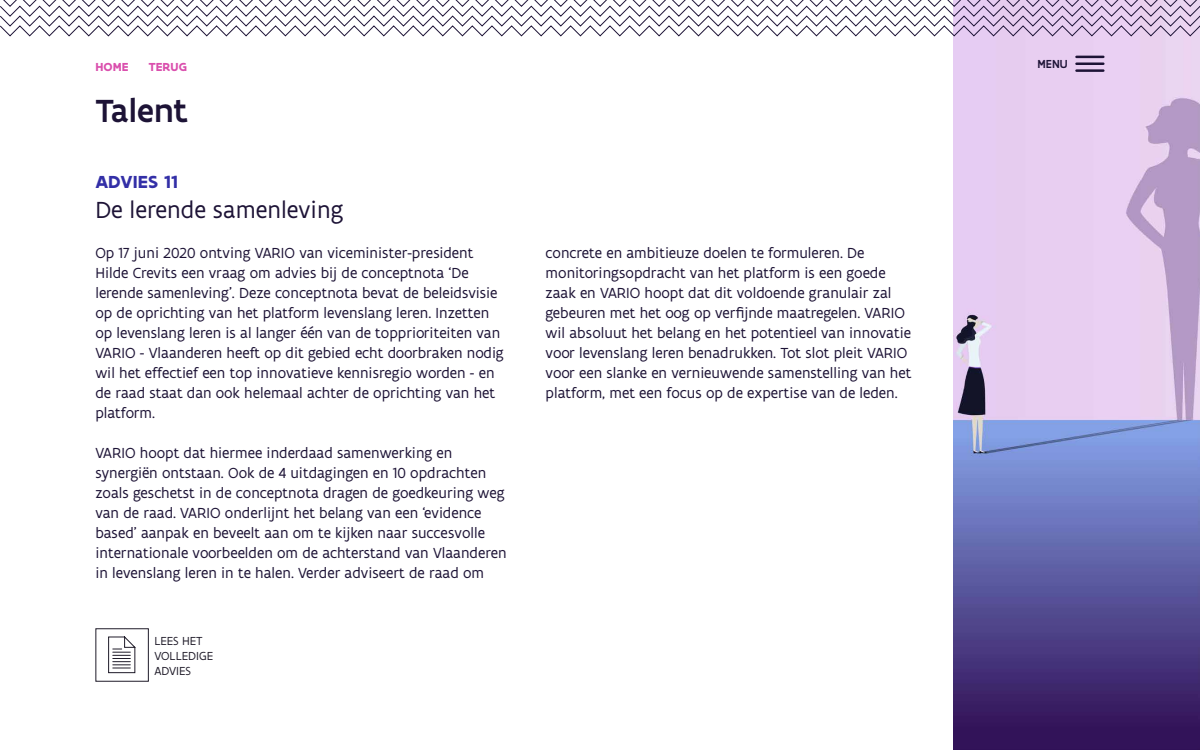
<style>
.page{position:relative;width:1200px;height:750px;background:#fff}
.page>*{position:absolute;margin:0;border:0;box-sizing:border-box;transform-origin:0 0}
.t1{font:500 34.38px "Flanders Art Sans";color:#1d1336}
.t2{font:25px "Flanders Art Sans";color:#1d1336}
.t3{font:700 18.75px "Flanders Art Sans";color:#332fa7}
.t4{font:15.62px/20px "Flanders Art Sans";color:#1d1336}
.t5{font:12.5px/15px "Flanders Art Sans";color:#1f1b29}
.t6{font:700 12.5px "Flanders Art Sans";letter-spacing:.005em;color:#da4fad}
.t7{font:500 12.5px "Flanders Art Sans";color:#1d1336}
</style>
<div class="page">
<img style="left:954px;top:36px;width:246px;height:714px">
<svg style="left:0;top:0;width:1200px;height:36px"></svg>
<div style="left:95px;top:628px;width:54px;height:54px;border:1px solid #1f1b29"></div>
<svg style="left:108px;top:636px;width:28px;height:38px"></svg>
<hr style="left:1076px;top:56px;width:27px;height:2px;background:#1d1336">
<hr style="left:1076px;top:62px;width:27px;height:3px;background:#1d1336">
<hr style="left:1076px;top:69px;width:27px;height:3px;background:#1d1336">
<p class="t6" style="left:95px;top:59px;width:35px">HOME</p>
<p class="t6" style="left:149px;top:59px;width:40px">TERUG</p>
<p class="t7" style="left:1038px;top:56px;width:32px">MENU</p>
<h1 class="t1" style="left:95px;top:90px;width:94px">Talent</h1>
<p class="t3" style="left:95px;top:170px;width:84px">ADVIES 11</p>
<h2 class="t2" style="left:95px;top:194px;width:250px">De lerende samenleving</h2>
<p class="t4" style="left:95px;top:242px;width:410px">Op 17 juni 2020 ontving VARIO van viceminister-president Hilde Crevits een vraag om advies bij de conceptnota ‘De lerende samenleving’. Deze conceptnota bevat de beleidsvisie op de oprichting van het platform levenslang leren. Inzetten op levenslang leren is al langer één van de topprioriteiten van VARIO - Vlaanderen heeft op dit gebied echt doorbraken nodig wil het effectief een top innovatieve kennisregio worden - en de raad staat dan ook helemaal achter de oprichting van het platform.</p>
<p class="t4" style="left:95px;top:442px;width:413px">VARIO hoopt dat hiermee inderdaad samenwerking en synergiën ontstaan. Ook de 4 uitdagingen en 10 opdrachten zoals geschetst in de conceptnota dragen de goedkeuring weg van de raad. VARIO onderlijnt het belang van een ‘evidence based’ aanpak en beveelt aan om te kijken naar succesvolle internationale voorbeelden om de achterstand van Vlaanderen in levenslang leren in te halen. Verder adviseert de raad om</p>
<p class="t5" style="left:154px;top:633px;width:60px">LEES HET<br>VOLLEDIGE<br>ADVIES</p>
<p class="t4" style="left:546px;top:243px;width:367px">concrete en ambitieuze doelen te formuleren. De monitoringsopdracht van het platform is een goede zaak en VARIO hoopt dat dit voldoende granulair zal gebeuren met het oog op verfijnde maatregelen. VARIO wil absoluut het belang en het potentieel van innovatie voor levenslang leren benadrukken. Tot slot pleit VARIO voor een slanke en vernieuwende samenstelling van het platform, met een focus op de expertise van de leden.</p>
</div>
